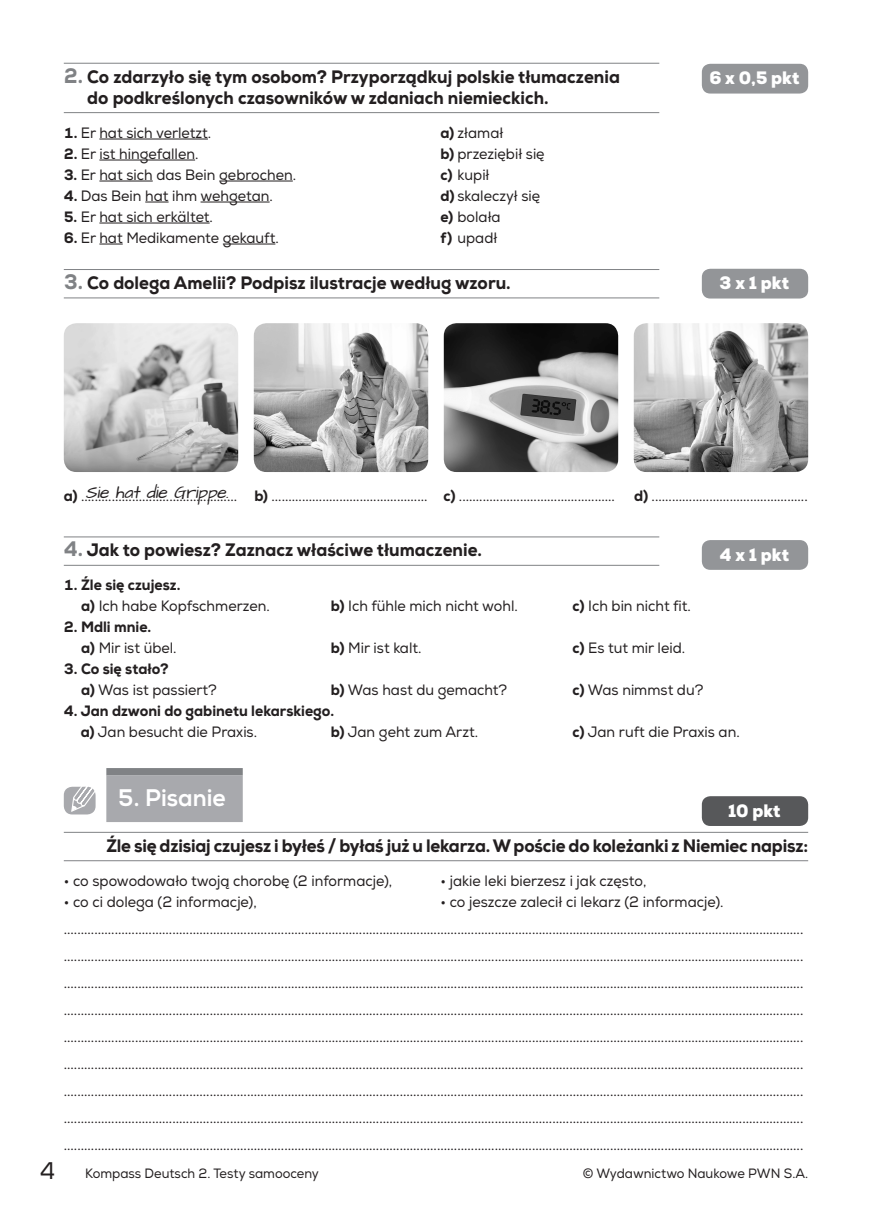
<style>
.page{position:relative;width:872px;height:1212px;background:#fff}
.page>*{position:absolute;margin:0;border:0;box-sizing:border-box;transform-origin:0 0}
.t1{font:800 24px "Nexa";color:#fff;scale:.95 1}
.t2{font:800 18px/21px "Nexa";color:#231f20;scale:.95 1}
.t3{font:900 18px "Nexa";color:#fff;scale:.95 1}
.t4{font:italic 18px "Architects Daughter";color:#231f20;scale:.95 1}
.t5{font:15px/27px "Nexa";color:#231f20;scale:.95 1}
.t6{font:800 15px/21px "Nexa";color:#231f20;scale:.95 1}
.t7{font:13.5px "Nexa";color:#231f20;scale:.95 1}
.s1{font-size:21px;color:#808285}
.s2{font-weight:800}
.s3{font-weight:400}
.s4{font-size:24px}
</style>
<div class="page">
<hr style="left:64px;top:63px;width:595px;height:1px;background:#808285">
<hr style="left:64px;top:112px;width:595px;height:1px;background:#808285">
<hr style="left:99px;top:139px;width:109px;height:1px;background:#231f20">
<hr style="left:99px;top:160px;width:96px;height:1px;background:#231f20">
<hr style="left:99px;top:181px;width:54px;height:1px;background:#231f20">
<hr style="left:219px;top:181px;width:74px;height:1px;background:#231f20">
<svg style="left:145px;top:202px;width:24px;height:1px"></svg>
<hr style="left:200px;top:202px;width:70px;height:1px;background:#231f20">
<hr style="left:99px;top:223px;width:111px;height:1px;background:#231f20">
<svg style="left:99px;top:244px;width:24px;height:1px"></svg>
<hr style="left:223px;top:244px;width:52px;height:1px;background:#231f20">
<hr style="left:64px;top:269px;width:595px;height:1px;background:#808285">
<hr style="left:64px;top:298px;width:595px;height:1px;background:#808285">
<hr style="left:64px;top:536px;width:595px;height:1px;background:#808285">
<hr style="left:64px;top:565px;width:595px;height:1px;background:#808285">
<div style="left:702px;top:64px;width:106px;height:30px;background:#939598;border-radius:9px"></div>
<div style="left:702px;top:269px;width:106px;height:29px;background:#939598;border-radius:9px"></div>
<div style="left:702px;top:540px;width:106px;height:30px;background:#939598;border-radius:9px"></div>
<div style="left:106px;top:768px;width:137px;height:7px;background:#808285"></div>
<div style="left:106px;top:775px;width:137px;height:47px;background:#a8a9ad"></div>
<hr style="left:64px;top:832px;width:744px;height:1px;background:#808285">
<hr style="left:64px;top:860px;width:744px;height:1px;background:#808285">
<div style="left:64px;top:787px;width:32px;height:27px;background:#a8a9ad;border-radius:9px"></div>
<svg style="left:71px;top:786px;width:25px;height:27px"></svg>
<div style="left:702px;top:796px;width:106px;height:30px;background:#57585a;border-radius:9px"></div>
<img style="left:64px;top:323px;width:174px;height:149px">
<img style="left:254px;top:323px;width:174px;height:149px">
<img style="left:444px;top:323px;width:174px;height:149px">
<img style="left:634px;top:323px;width:174px;height:149px">
<p class="t2" style="left:87px;top:66px;width:562px;text-indent:-24px"><span class="s1">2.</span> Co zdarzyło się tym osobom? Przyporządkuj polskie tłumaczenia do podkreślonych czasowników w zdaniach niemieckich.</p>
<p class="t5" style="left:64px;top:119px;width:157px"><span class="s2">1.</span> Er hat sich verletzt.</p>
<p class="t5" style="left:64px;top:140px;width:143px"><span class="s2">2.</span> Er ist hingefallen.</p>
<p class="t5" style="left:64px;top:161px;width:246px"><span class="s2">3.</span> Er hat sich das Bein gebrochen.</p>
<p class="t5" style="left:64px;top:182px;width:222px"><span class="s2">4.</span> Das Bein hat ihm wehgetan.</p>
<p class="t5" style="left:64px;top:203px;width:159px"><span class="s2">5.</span> Er hat sich erkältet.</p>
<p class="t5" style="left:64px;top:224px;width:228px"><span class="s2">6.</span> Er hat Medikamente gekauft.</p>
<p class="t5" style="left:440px;top:122px;width:111px;line-height:21px"><span class="s2">a)</span> złamał<br><span class="s2">b)</span> przeziębił się <span class="s2">c)</span> kupił<br><span class="s2">d)</span> skaleczył się <span class="s2">e)</span> bolała<br><span class="s2">f)</span> upadł</p>
<p class="t2" style="left:64px;top:272px;width:472px"><span class="s1">3.</span> Co dolega Amelii? Podpisz ilustracje według wzoru.</p>
<p class="t3" style="left:709px;top:66px;width:96px">6 x 0,5 pkt</p>
<p class="t3" style="left:719px;top:271px;width:75px">3 x 1 pkt</p>
<p class="t4" style="left:86px;top:480px;width:156px">Sie hat die Grippe.</p>
<p class="t5" style="left:64px;top:483px;width:582px"><span class="s2">a)</span> .............................................. <span class="s2">b)</span> .............................................. <span class="s2">c)</span> ..............................................</p>
<p class="t5" style="left:634px;top:483px;width:184px"><span class="s2">d)</span> ..............................................</p>
<p class="t2" style="left:64px;top:540px;width:442px"><span class="s1">4.</span> Jak to powiesz? Zaznacz właściwe tłumaczenie.</p>
<p class="t5" style="left:81px;top:575px;width:200px;line-height:21px;text-indent:-17px"><span class="s2">1. Źle się czujesz.<br>a)</span> Ich habe Kopfschmerzen.</p>
<p class="t3" style="left:719px;top:543px;width:75px">4 x 1 pkt</p>
<p class="t5" style="left:331px;top:593px;width:198px"><span class="s2">b)</span> Ich fühle mich nicht wohl.</p>
<p class="t5" style="left:572px;top:593px;width:126px"><span class="s2">c)</span> Ich bin nicht fit.</p>
<p class="t6" style="left:81px;top:616px;width:102px;text-indent:-17px">2. Mdli mnie.<br>a) <span class="s3">Mir ist übel.</span></p>
<p class="t5" style="left:331px;top:635px;width:97px"><span class="s2">b)</span> Mir ist kalt.</p>
<p class="t5" style="left:572px;top:635px;width:120px"><span class="s2">c)</span> Es tut mir leid.</p>
<p class="t6" style="left:81px;top:658px;width:144px;text-indent:-17px">3. Co się stało?<br>a) <span class="s3">Was ist passiert?</span></p>
<p class="t5" style="left:331px;top:677px;width:187px"><span class="s2">b)</span> Was hast du gemacht?</p>
<p class="t5" style="left:572px;top:677px;width:139px"><span class="s2">c)</span> Was nimmst du?</p>
<p class="t6" style="left:81px;top:700px;width:268px;text-indent:-17px">4. Jan dzwoni do gabinetu lekarskiego. a) <span class="s3">Jan besucht die Praxis.</span></p>
<p class="t5" style="left:331px;top:719px;width:156px"><span class="s2">b)</span> Jan geht zum Arzt.</p>
<p class="t5" style="left:572px;top:719px;width:178px"><span class="s2">c)</span> Jan ruft die Praxis an.</p>
<h1 class="t1" style="left:118px;top:783px;width:115px">5. Pisanie</h1>
<p class="t2" style="left:106px;top:835px;width:740px">Źle się dzisiaj czujesz i byłeś / byłaś już u lekarza. W poście do koleżanki z N iemiec napisz:</p>
<p class="t5" style="left:64px;top:867px;width:347px">• co spowodowało twoją chorobę (2 informacje),</p>
<p class="t5" style="left:64px;top:888px;width:205px">• co ci dolega (2 informacje),</p>
<p class="t3" style="left:728px;top:799px;width:57px">10 pkt</p>
<p class="t5" style="left:440px;top:867px;width:218px">• jakie leki bierzesz i jak często,</p>
<p class="t5" style="left:64px;top:888px;width:780px;text-indent:377px">• co jeszcze zalecił ci lekarz (2 informacje). .......................................................................................................................................................................................................................... .......................................................................................................................................................................................................................... .......................................................................................................................................................................................................................... .......................................................................................................................................................................................................................... .......................................................................................................................................................................................................................... .......................................................................................................................................................................................................................... .......................................................................................................................................................................................................................... .......................................................................................................................................................................................................................... ..........................................................................................................................................................................................................................</p>
<p class="t7" style="left:40px;top:1165px;width:295px"><span class="s4">4</span> Kompass Deutsch 2. Testy samooceny</p>
<p class="t7" style="left:583px;top:1165px;width:239px">© Wydawnictwo Naukowe PWN S.A.</p>
</div>
